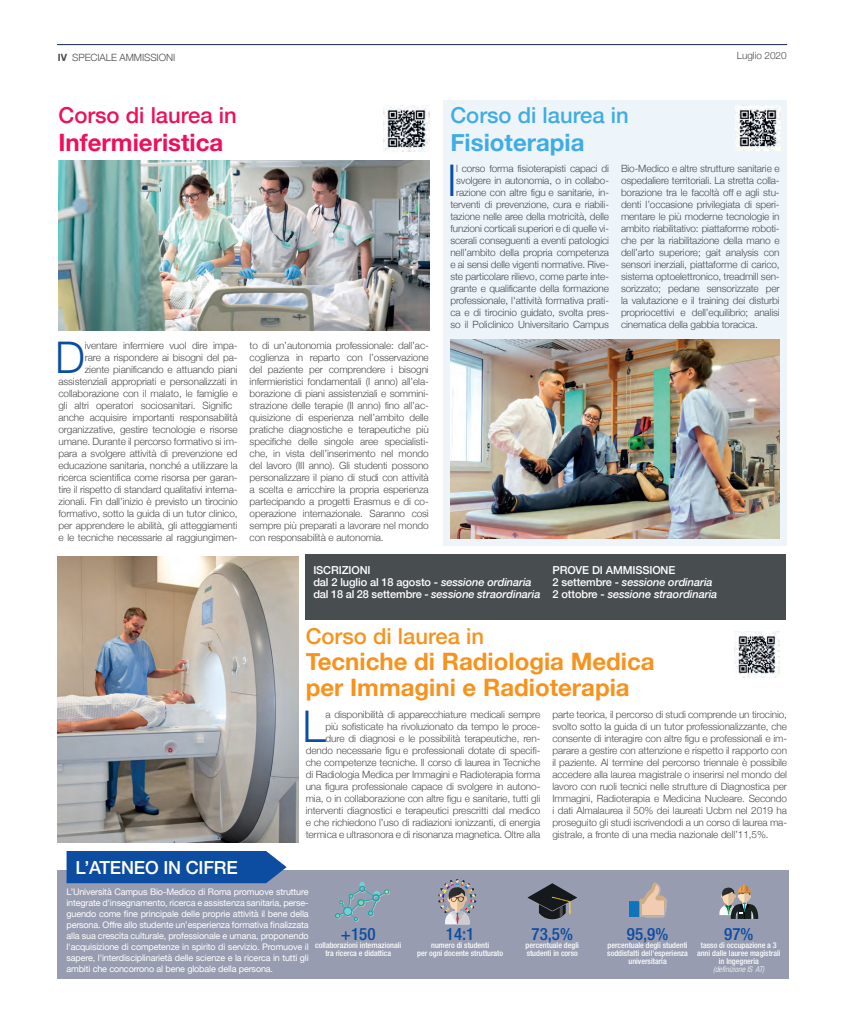
<style>
.page{position:relative;width:845px;height:1023px;background:#fff}
.page>*{position:absolute;margin:0;border:0;box-sizing:border-box;transform-origin:0 0}
.t1{font:300 43.6px "Helvetica Neue";color:#0d4da1}
.t2{font:700 24px/26px "Helvetica Neue";color:#f7931d}
.t3{font:700 24px "Helvetica Neue";color:#ee1059}
.t4{font:700 24px "Helvetica Neue";color:#40ade2}
.t5{font:500 22px "Helvetica Neue";color:#ee1059}
.t6{font:500 22px "Helvetica Neue";color:#40ade2}
.t7{font:500 22px "Helvetica Neue";color:#f7931d}
.t8{font:500 18px "Helvetica Neue";letter-spacing:-.01em;color:#fff}
.t9{font:500 condensed 17px "Helvetica Neue LT Pro";color:#0d4da1}
.t10{font:500 11px/12px "Helvetica Neue";letter-spacing:-.01em;color:#fff}
.t11{font:italic 500 11px/12px "Helvetica Neue";letter-spacing:-.01em;color:#fff}
.t12{font:300 10px/12px "Helvetica Neue";letter-spacing:-.01em;color:#4b4c4d;text-align:justify}
.t13{font:9px/11px "Helvetica Neue";letter-spacing:-.015em;color:#fff;text-align:justify}
.t14{font:500 condensed 8px/8px "Helvetica Neue LT Pro";color:#fff;text-align:center}
.t15{font:italic 300 condensed 8px "Helvetica Neue LT Pro";color:#fff}
.s1{font-weight:700}
.s2{font-style:italic}
.s3{font-style:normal}
</style>
<div class="page">
<div style="left:443px;top:100px;width:343px;height:446px;background:#edf4fa"></div>
<img style="left:450px;top:339px;width:329px;height:200px">
<hr style="left:57px;top:44px;width:729px;height:1px;background:#16244c">
<img style="left:735px;top:105px;width:45px;height:46px">
<img style="left:58px;top:161px;width:371px;height:170px">
<img style="left:58px;top:556px;width:240px;height:286px">
<img style="left:383px;top:106px;width:46px;height:45px">
<img style="left:734px;top:632px;width:45px;height:45px">
<div style="left:57px;top:870px;width:731px;height:108px;background:#989cb0"></div>
<svg style="left:438px;top:879px;width:38px;height:45px"></svg>
<svg style="left:527px;top:883px;width:50px;height:37px"></svg>
<svg style="left:629px;top:882px;width:37px;height:36px"></svg>
<svg style="left:719px;top:884px;width:39px;height:35px"></svg>
<div style="left:66px;top:851px;width:220px;height:32px;background:#0d4da1"></div>
<svg style="left:335px;top:882px;width:55px;height:39px"></svg>
<div style="left:305px;top:555px;width:480px;height:65px;background:#484e50"></div>
<p class="t12" style="left:58px;top:51px;width:119px"><span class="s1">IV</span> SPECIALE AMMISSIONI</p>
<p class="t12" style="left:736px;top:49px;width:51px">Luglio 2020</p>
<h3 class="t5" style="left:58px;top:97px;width:180px">Corso di laurea in</h3>
<h2 class="t3" style="left:58px;top:124px;width:166px">Infermieristica</h2>
<h1 class="t1" style="left:55px;top:322px;width:31px">D</h1>
<p class="t12" style="left:85px;top:338px;width:154px">iventare infermiere vuol dire impa-</p>
<p class="t12" style="left:85px;top:350px;width:154px">rare a rispondere ai bisogni del pa-</p>
<p class="t12" style="left:85px;top:362px;width:154px">ziente pianificando e attuando piani</p>
<p class="t12" style="left:58px;top:374px;width:181px">assistenziali appropriati e personalizzati in</p>
<p class="t12" style="left:58px;top:386px;width:181px">collaborazione con il malato, le famiglie e</p>
<p class="t12" style="left:58px;top:398px;width:175px">gli altri operatori sociosanitari. Signific</p>
<p class="t12" style="left:58px;top:410px;width:181px">anche acquisire importanti responsabilità</p>
<p class="t12" style="left:58px;top:422px;width:181px">organizzative, gestire tecnologie e risorse</p>
<p class="t12" style="left:58px;top:434px;width:181px">umane. Durante il percorso formativo si im-</p>
<p class="t12" style="left:58px;top:446px;width:181px">para a svolgere attività di prevenzione ed</p>
<p class="t12" style="left:58px;top:458px;width:181px">educazione sanitaria, nonché a utilizzare la</p>
<p class="t12" style="left:58px;top:470px;width:181px">ricerca scientifica come risorsa per garan-</p>
<p class="t12" style="left:58px;top:482px;width:181px">tire il rispetto di standard qualitativi interna-</p>
<p class="t12" style="left:58px;top:494px;width:181px">zionali. Fin dall’inizio è previsto un tirocinio</p>
<p class="t12" style="left:58px;top:506px;width:181px">formativo, sotto la guida di un tutor clinico,</p>
<p class="t12" style="left:58px;top:518px;width:180px">per apprendere le abilità, gli atteggiamenti</p>
<p class="t12" style="left:58px;top:530px;width:181px">e le tecniche necessarie al raggiungimen-</p>
<h3 class="t6" style="left:450px;top:97px;width:180px">Corso di laurea in</h3>
<h2 class="t4" style="left:450px;top:124px;width:136px">Fisioterapia</h2>
<p class="t12" style="left:249px;top:338px;width:181px">to di un’autonomia professionale: dall’ac&shy;coglienza in reparto con l’osservazione del paziente per comprendere i bisogni infermieristici fondamentali (I anno) all’ela&shy;borazione di piani assistenziali e sommini&shy;strazione delle terapie (II anno) fino all’ac&shy;quisizione di esperienza nell’ambito delle pratiche diagnostiche e terapeutiche più specifiche delle singole aree specialisti&shy;che, in vista dell’inserimento nel mondo del lavoro (III anno). Gli studenti possono personalizzare il piano di studi con attività a scelta e arricchire la propria esperienza partecipando a progetti Erasmus e di co&shy;operazione internazionale. Saranno così sempre più preparati a lavorare nel mondo con responsabilità e autonomia.</p>
<h1 class="t1" style="left:447px;top:146px;width:11px">I</h1>
<p class="t12" style="left:450px;top:162px;width:160px;text-align:center">l corso forma fisioterapisti capaci di svolgere in autonomia, o in collabo&shy;razione con altre figu e sanitarie, in&shy;terventi di prevenzione, cura e riabili&shy;tazione nelle aree della motricità, delle funzioni corticali superiori e di quelle vi&shy;scerali conseguenti a eventi patologici nell’ambito della propria competenza e ai sensi delle vigenti normative. Rive&shy;ste particolare rilievo, come parte inte&shy;grante e qualificante della formazione professionale, l'attività formativa prati&shy;ca e di tirocinio guidato, svolta pres&shy;so il Policlinico Universitario Campus</p>
<p class="t12" style="left:620px;top:162px;width:160px">Bio-Medico e altre strutture sanitarie e ospedaliere territoriali. La stretta colla&shy;borazione tra le facoltà off e agli stu&shy;denti l’occasione privilegiata di speri&shy;mentare le più moderne tecnologie in ambito riabilitativo: piattaforme roboti&shy;che per la riabilitazione della mano e dell’arto superiore; gait analysis con sensori inerziali, piattaforme di carico, sistema optoelettronico, treadmill sen&shy;sorizzato; pedane sensorizzate per la valutazione e il training dei disturbi propriocettivi e dell’equilibrio; analisi cinematica della gabbia toracica.</p>
<p class="t10" style="left:313px;top:563px;width:228px">ISCRIZIONI<br>dal 2 luglio al 18 agosto - <span class="s2">sessione ordinaria </span>dal 18 al 28 settembre - <span class="s2">sessione straordinaria</span></p>
<p class="t11" style="left:552px;top:564px;width:166px"><span class="s3">PROVE DI AMMISSIONE<br>2 settembre -</span> sessione ordinaria<br><span class="s3">2 ottobre -</span> sessione straordinaria</p>
<h3 class="t7" style="left:305px;top:618px;width:180px">Corso di laurea in</h3>
<h2 class="t2" style="left:305px;top:648px;width:350px">Tecniche di Radiologia Medica per Immagini e Radioterapia</h2>
<h1 class="t1" style="left:302px;top:691px;width:25px">L</h1>
<p class="t12" style="left:305px;top:708px;width:236px;text-align:right">a disponibilità di apparecchiature medicali sempre<br>più sofisticate ha rivoluzionato da tempo le proce&shy;dure di diagnosi e le possibilità terapeutiche, ren&shy;dendo necessarie figu e professionali dotate di specifi&shy;che competenze tecniche. Il corso di laurea in Tecniche di Radiologia Medica per Immagini e Radioterapia forma una figura professionale capace di svolgere in autono&shy;mia, o in collaborazione con altre figu e sanitarie, tutti gli interventi diagnostici e terapeutici prescritti dal medico e che richiedono l’uso di radiazioni ionizzanti, di energia termica e ultrasonora e di risonanza magnetica. Oltre alla</p>
<p class="t12" style="left:552px;top:708px;width:236px">parte teorica, il percorso di studi comprende un tirocinio, svolto sotto la guida di un tutor professionalizzante, che consente di interagire con altre figu e professionali e im&shy;parare a gestire con attenzione e rispetto il rapporto con il paziente. Al termine del percorso triennale è possibile accedere alla laurea magistrale o inserirsi nel mondo del lavoro con ruoli tecnici nelle strutture di Diagnostica per Immagini, Radioterapia e Medicina Nucleare. Secondo i dati Almalaurea il 50% dei laureati Ucbm nel 2019 ha proseguito gli studi iscrivendodi a un corso di laurea ma&shy;gistrale, a fronte di una media nazionale dell’11,5%.</p>
<h3 class="t8" style="left:76px;top:853px;width:164px">L’ATENEO IN CIFRE</h3>
<p class="t13" style="left:66px;top:886px;width:244px">L’Università Campus Bio-Medico di Roma promuove strutture integrate d'insegnamento, ricerca e assistenza sanitaria, perse&shy;guendo come fine principale delle proprie attività il bene della persona. Offre allo studente un’esperienza formativa finalizzata alla sua crescita culturale, professionale e umana, proponendo l'acquisizione di competenze in spirito di servizio. Promuove il sapere, l'interdisciplinarietà delle scienze e la ricerca in tutti gli ambiti che concorrono al bene globale della persona.</p>
<h3 class="t9" style="left:341px;top:924px;width:36px">+150</h3>
<p class="t14" style="left:315px;top:941px;width:88px">collaborazioni internazionali tra ricerca e didattica</p>
<h3 class="t9" style="left:445px;top:924px;width:30px">14:1</h3>
<p class="t14" style="left:417px;top:941px;width:87px">numero di studenti<br>per ogni docente strutturato</p>
<h3 class="t9" style="left:531px;top:924px;width:43px">73,5%</h3>
<p class="t14" style="left:525px;top:941px;width:55px;text-align:left">percentuale degli studenti in corso</p>
<h3 class="t9" style="left:626px;top:924px;width:43px">95,9%</h3>
<p class="t14" style="left:607px;top:941px;width:82px">percentuale degli studenti soddisfatti dell'esperienza universitaria</p>
<h3 class="t9" style="left:724px;top:924px;width:31px">97%</h3>
<p class="t14" style="left:696px;top:941px;width:85px">tasso di occupazione a 3 anni dalle lauree magistrali in Ingegneria</p>
<p class="t15" style="left:713px;top:965px;width:53px">(definizione IS AT)</p>
</div>
